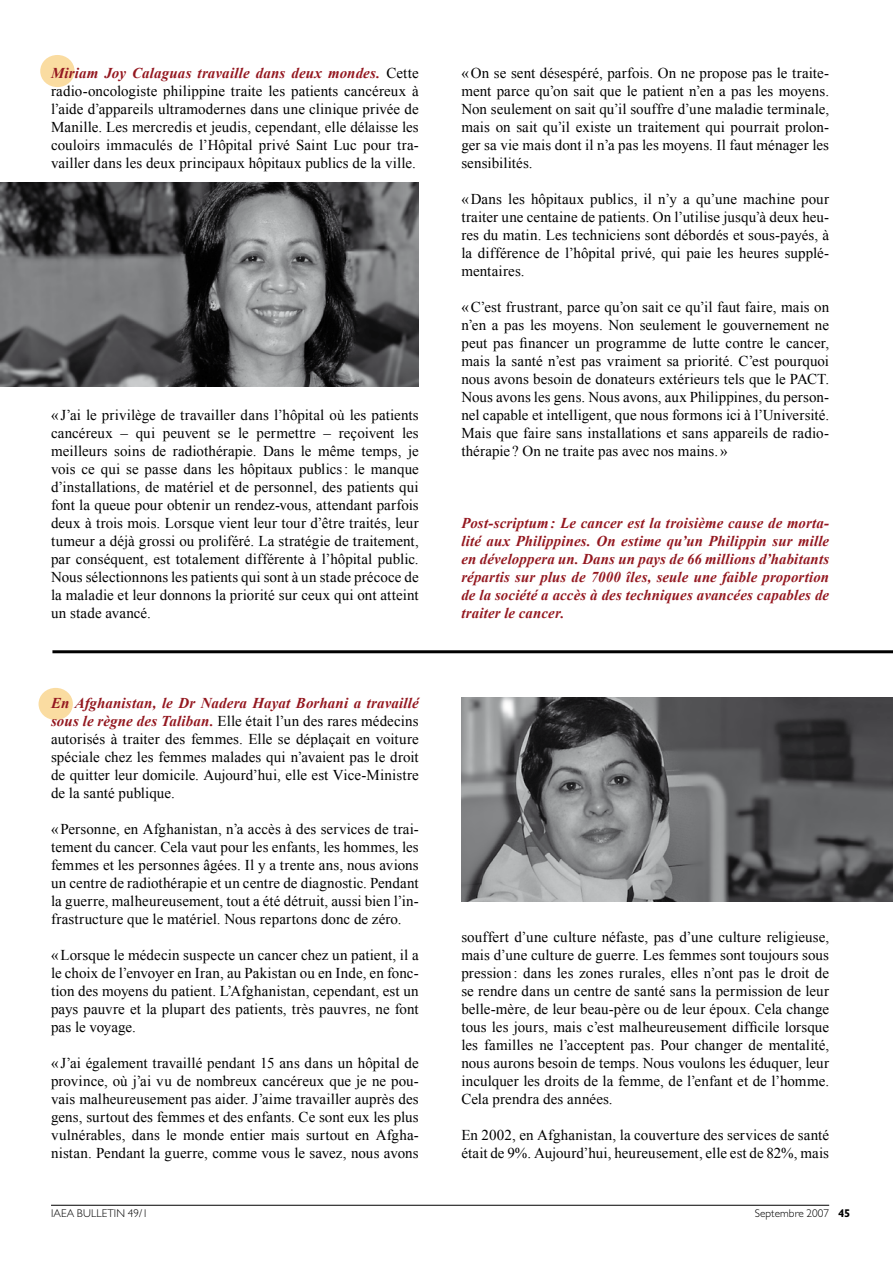
<style>
.page{position:relative;width:893px;height:1263px;background:#fff}
.page>*{position:absolute;margin:0;border:0;box-sizing:border-box;transform-origin:0 0}
.t1{font:600 108px "Adobe Garamond Pro";color:#f7c563;scale:1.07 1}
.t2{font:15px/18px "Times New Roman";letter-spacing:.005em;color:#000;text-align:justify}
.t3{font:italic 700 15px/18px "Times New Roman";letter-spacing:.01em;color:#941820;text-align:justify}
.t4{font:300 11.25px "Gill Sans";letter-spacing:.01em;color:#000}
.s1{font-weight:700;font-style:italic;color:#941820}
.s2{font-family:"Adobe Garamond Pro";font-weight:600;font-size:108px;color:#f7c563}
.s3{font-weight:700}
</style>
<div class="page">
<hr style="left:51px;top:1205px;width:778px;height:1px;background:#000">
<img style="left:0;top:183px;width:419px;height:204px">
<hr style="left:52px;top:650px;width:841px;height:3px;background:#000">
<img style="left:461px;top:697px;width:432px;height:204px">
<h1 class="t1" style="left:34px;top:11px;width:44px">•</h1>
<p class="t2" style="left:51px;top:63px;width:369px"><span class="s1">Miriam Joy Calaguas travaille dans deux mondes.</span> Cette radio-oncologiste philippine traite les patients cancéreux à l’aide d’appareils ultramodernes dans une clinique privée de Manille. Les mercredis et jeudis, cependant, elle délaisse les couloirs immaculés de l’Hôpital privé Saint Luc pour tra&shy;vailler dans les deux principaux hôpitaux publics de la ville.</p>
<p class="t2" style="left:51px;top:405px;width:369px">« J’ai le privilège de travailler dans l’hôpital où les patients cancéreux – qui peuvent se le permettre – reçoivent les meilleurs soins de radiothérapie. Dans le même temps, je vois ce qui se passe dans les hôpitaux publics: le manque d’installations, de matériel et de personnel, des patients qui font la queue pour obtenir un rendez-vous, attendant parfois deux à trois mois. Lorsque vient leur tour d’être traités, leur tumeur a déjà grossi ou proliféré. La stratégie de traitement, par conséquent, est totalement différente à l’hôpital public.<br>Nous sélectionnons les patients qui sont à un stade précoce de la maladie et leur donnons la priorité sur ceux qui ont atteint un stade avancé.</p>
<p class="t2" style="left:51px;top:693px;width:369px;text-indent:-18px"><span class="s2">•</span><span class="s1">En Afghanistan, le Dr Nadera Hayat Borhani a travaillé sous le règne des Taliban.</span> Elle était l’un des rares médecins autorisés à traiter des femmes. Elle se déplaçait en voiture spéciale chez les femmes malades qui n’avaient pas le droit de quitter leur domicile. Aujourd’hui, elle est Vice-Ministre de la santé publique.</p>
<p class="t2" style="left:51px;top:819px;width:369px">«Personne, en Afghanistan, n’a accès à des services de trai&shy;tement du cancer. Cela vaut pour les enfants, les hommes, les femmes et les personnes âgées. Il y a trente ans, nous avions un centre de radiothérapie et un centre de diagnostic. Pendant la guerre, malheureusement, tout a été détruit, aussi bien l’in&shy;frastructure que le matériel. Nous repartons donc de zéro.</p>
<p class="t2" style="left:51px;top:945px;width:369px">«Lorsque le médecin suspecte un cancer chez un patient, il a le choix de l’envoyer en Iran, au Pakistan ou en Inde, en fonc&shy;tion des moyens du patient. L’Afghanistan, cependant, est un pays pauvre et la plupart des patients, très pauvres, ne font pas le voyage.</p>
<p class="t2" style="left:51px;top:1053px;width:369px">« J’ai également travaillé pendant 15 ans dans un hôpital de province, où j’ai vu de nombreux cancéreux que je ne pou&shy;vais malheureusement pas aider. J’aime travailler auprès des gens, surtout des femmes et des enfants. Ce sont eux les plus vulnérables, dans le monde entier mais surtout en Afgha&shy;nistan. Pendant la guerre, comme vous le savez, nous avons</p>
<p class="t2" style="left:461px;top:63px;width:369px">«On se sent désespéré, parfois. On ne propose pas le traite&shy;ment parce qu’on sait que le patient n’en a pas les moyens.<br>Non seulement on sait qu’il souffre d’une maladie terminale, mais on sait qu’il existe un traitement qui pourrait prolon&shy;ger sa vie mais dont il n’a pas les moyens. Il faut ménager les sensibilités.</p>
<p class="t2" style="left:461px;top:189px;width:369px">«Dans les hôpitaux publics, il n’y a qu’une machine pour traiter une centaine de patients. On l’utilise jusqu’à deux heu&shy;res du matin. Les techniciens sont débordés et sous-payés, à la différence de l’hôpital privé, qui paie les heures supplé&shy;mentaires.</p>
<p class="t2" style="left:461px;top:297px;width:369px">«C’est frustrant, parce qu’on sait ce qu’il faut faire, mais on n’en a pas les moyens. Non seulement le gouvernement ne peut pas financer un programme de lutte contre le cancer, mais la santé n’est pas vraiment sa priorité. C’est pourquoi nous avons besoin de donateurs extérieurs tels que le PACT.<br>Nous avons les gens. Nous avons, aux Philippines, du person&shy;nel capable et intelligent, que nous formons ici à l’Université.<br>Mais que faire sans installations et sans appareils de radio&shy;thérapie ? On ne traite pas avec nos mains. »</p>
<p class="t3" style="left:461px;top:513px;width:369px">Post-scriptum: Le cancer est la troisième cause de morta&shy;lité aux Philippines. On estime qu’un Philippin sur mille en développera un. Dans un pays de 66 millions d’habitants répartis sur plus de 7000 îles, seule une faible proportion de la société a accès à des techniques avancées capables de traiter le cancer.</p>
<p class="t2" style="left:461px;top:927px;width:369px">souffert d’une culture néfaste, pas d’une culture religieuse, mais d’une culture de guerre. Les femmes sont toujours sous pression : dans les zones rurales, elles n’ont pas le droit de se rendre dans un centre de santé sans la permission de leur belle-mère, de leur beau-père ou de leur époux. Cela change tous les jours, mais c’est malheureusement difficile lorsque les familles ne l’acceptent pas. Pour changer de mentalité, nous aurons besoin de temps. Nous voulons les éduquer, leur inculquer les droits de la femme, de l’enfant et de l’homme.<br>Cela prendra des années.</p>
<p class="t2" style="left:461px;top:1125px;width:369px">En 2002, en Afghanistan, la couverture des services de santé était de 9%. Aujourd’hui, heureusement, elle est de 82%, mais</p>
<p class="t4" style="left:51px;top:1207px;width:99px">IAEA BULLETIN 49/1</p>
<p class="t4" style="left:755px;top:1207px;width:97px">Septembre 2007 <span class="s3">45</span></p>
</div>
